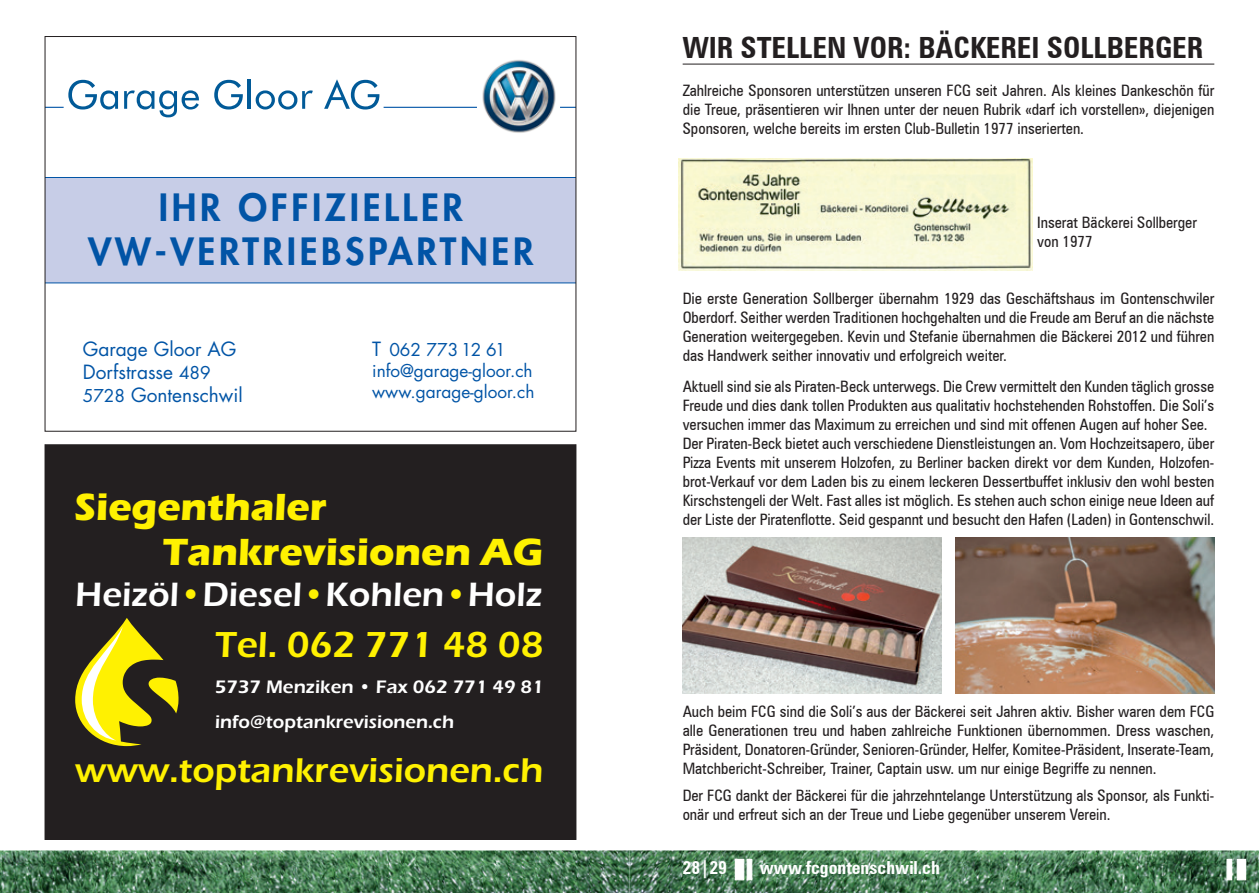
<style>
.page{position:relative;width:1259px;height:893px;background:#fff}
.page>*{position:absolute;margin:0;border:0;box-sizing:border-box;transform-origin:0 0}
.t1{font:700 39.15px/44.8px "Eras ITC";color:#fff101}
.t2{font:600 37.5px "Eras ITC";color:#fff101}
.t3{font:800 36.6px/44px "Futura Std";letter-spacing:.1em;color:#0154a6;text-align:center}
.t4{font:600 35.55px "Eras ITC";color:#fff101}
.t5{font:600 34.95px "Eras ITC";color:#fff}
.t6{font:700 condensed 29.25px "Zurich BT";color:#231f20}
.t7{font:19.05px/23px "Futura Std";color:#0154a6}
.t8{font:600 18.75px "Eras ITC";color:#fff}
.t9{font:700 condensed 18px "Zurich BT";color:#fff}
.t10{font:17.25px/20.7px "Futura Std";color:#0154a6}
.t11{font:condensed 15.75px/18.9px "Zurich BT";color:#231f20;text-align:justify}
.s1{font-size:17.25px}
.s2{font-size:19.05px}
.s3{color:#fff101}
</style>
<div class="page">
<img style="left:0;top:850px;width:1259px;height:43px">
<div style="left:735px;top:859px;width:9px;height:21px;background:#fff"></div>
<svg style="left:746px;top:859px;width:6px;height:21px"></svg>
<div style="left:1236px;top:859px;width:10px;height:21px;background:#fff;border:1px solid #fff"></div>
<svg style="left:1226px;top:859px;width:6px;height:21px"></svg>
<svg style="left:124px;top:90px;width:75px;height:27px"></svg>
<svg style="left:214px;top:80px;width:29px;height:30px"></svg>
<hr style="left:248px;top:79px;width:3px;height:30px;background:#015a98">
<svg style="left:256px;top:90px;width:57px;height:20px"></svg>
<svg style="left:324px;top:79px;width:55px;height:31px"></svg>
<div style="left:47px;top:177px;width:527px;height:106px;background:#c7cde7"></div>
<svg style="left:47px;top:80px;width:71px;height:30px"></svg>
<hr style="left:383px;top:107px;width:94px;height:1px;background:#0154a6">
<svg style="left:560px;top:107px;width:14px;height:1px"></svg>
<img style="left:482px;top:60px;width:74px;height:73px">
<div style="left:45px;top:445px;width:531px;height:394px;background:#231f20"></div>
<svg style="left:75px;top:618px;width:104px;height:128px"></svg>
<hr style="left:682px;top:64px;width:532px;height:1px;background:#231f20">
<img style="left:679px;top:158px;width:354px;height:112px">
<img style="left:682px;top:537px;width:259px;height:156px">
<img style="left:955px;top:537px;width:259px;height:156px">
<h3 class="t3" style="left:88px;top:186px;width:447px">IHR OFFIZIELLER<br>VW-VERTRIEBSPARTNER</h3>
<p class="t7" style="left:83px;top:338px;width:161px">Garage Gloor AG<br>Dorfstrasse <span class="s1">489<br>5728</span> Gontenschwil</p>
<p class="t10" style="left:372px;top:340px;width:164px"><span class="s2">T</span> 062 773 12 61 info@garage-gloor.ch www.garage-gloor.ch</p>
<h1 class="t1" style="left:163px;top:484px;width:382px;text-indent:-88px">Siegenthaler<br>Tankrevisionen AG</h1>
<h3 class="t5" style="left:75px;top:574px;width:469px">Heizöl<span class="s3">•</span>Diesel<span class="s3">•</span>Kohlen<span class="s3">•</span>Holz</h3>
<h2 class="t2" style="left:215px;top:623px;width:330px">Tel. 062 771 48 08</h2>
<p class="t8" style="left:215px;top:676px;width:330px">5737 Menziken • Fax 062 771 49 81</p>
<p class="t8" style="left:215px;top:711px;width:241px">info@toptankrevisionen.ch</p>
<h3 class="t4" style="left:75px;top:750px;width:470px">www.toptankrevisionen.ch</h3>
<h3 class="t6" style="left:682px;top:30px;width:522px">WIR STELLEN VOR: BÄCKEREI SOLLBERGER</h3>
<p class="t11" style="left:682px;top:81px;width:533px">Zahlreiche Sponsoren unterstützen unseren FCG seit Jahren. Als kleines Dankeschön für die Treue, präsentieren wir Ihnen unter der neuen Rubrik «darf ich vorstellen», diejenigen Sponsoren, welche bereits im ersten Club-Bulletin 1977 inserierten.</p>
<p class="t11" style="left:1037px;top:213px;width:161px">Inserat Bäckerei Sollberger von 1977</p>
<p class="t11" style="left:682px;top:289px;width:533px">Die erste Generation Sollberger übernahm 1929 das Geschäftshaus im Gontenschwiler Oberdorf. Seither werden Traditionen hochgehalten und die Freude am Beruf an die nächste Generation weitergegeben. Kevin und Stefanie übernahmen die Bäckerei 2012 und führen das Handwerk seither innovativ und erfolgreich weiter.</p>
<p class="t11" style="left:682px;top:377px;width:533px;text-align:left">Aktuell sind sie als Piraten-Beck unterwegs. Die Crew vermittelt den Kunden täglich grosse Freude und dies dank tollen Produkten aus qualitativ hochstehenden Rohstoffen. Die Soli’s versuchen immer das Maximum zu erreichen und sind mit offenen Augen auf hoher See.<br>Der Piraten-Beck bietet auch verschiedene Dienstleistungen an. Vom Hochzeitsapero, über Pizza Events mit unserem Holzofen, zu Berliner backen direkt vor dem Kunden, Holzofen&shy;brot-Verkauf vor dem Laden bis zu einem leckeren Dessertbuffet inklusiv den wohl besten Kirschstengeli der Welt. Fast alles ist möglich. Es stehen auch schon einige neue Ideen auf der Liste der Piratenflotte. Seid gespannt und besucht den Hafen (Laden) in Gontenschwil.</p>
<p class="t11" style="left:682px;top:702px;width:533px">Auch beim FCG sind die Soli’s aus der Bäckerei seit Jahren aktiv. Bisher waren dem FCG alle Generationen treu und haben zahlreiche Funktionen übernommen. Dress waschen, Präsident, Donatoren-Gründer, Senioren-Gründer, Helfer, Komitee-Präsident, Inserate-Team, Matchbericht-Schreiber, Trainer, Captain usw. um nur einige Begriffe zu nennen.</p>
<p class="t11" style="left:682px;top:786px;width:533px">Der FCG dankt der Bäckerei für die jahrzehntelange Unterstützung als Sponsor, als Funkti&shy;onär und erfreut sich an der Treue und Liebe gegenüber unserem Verein.</p>
<p class="t9" style="left:682px;top:857px;width:46px">28|29</p>
<p class="t9" style="left:760px;top:857px;width:182px">www.fcgontenschwil.ch</p>
</div>
